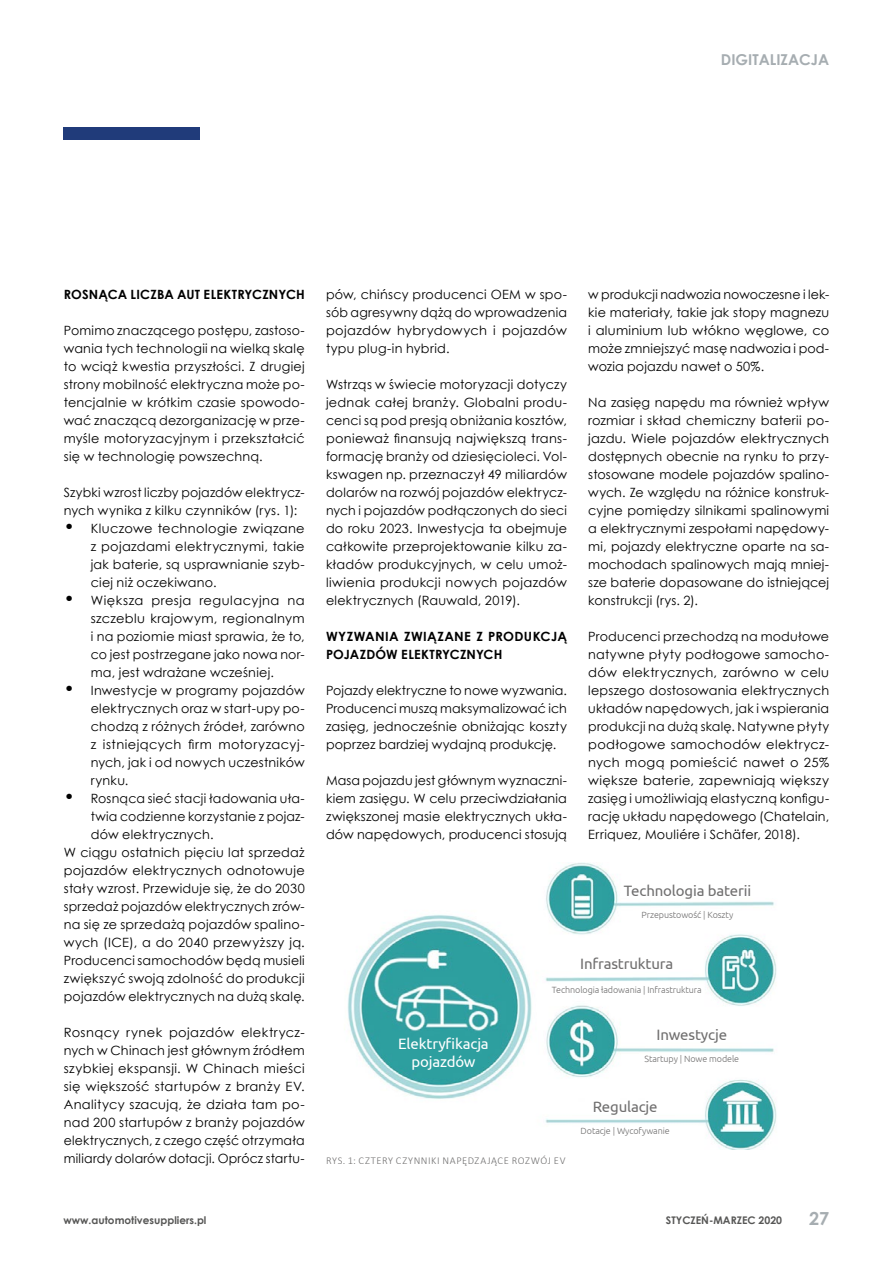
<style>
.page{position:relative;width:893px;height:1263px;background:#fff}
.page>*{position:absolute;margin:0;border:0;box-sizing:border-box;transform-origin:0 0}
.t1{font:700 18px "Century Gothic";color:#a6adb1}
.t2{font:15px "Ubuntu";letter-spacing:-.01em;color:#706f6f}
.t3{font:15px/18px "Ubuntu";letter-spacing:-.01em;color:#fff;text-align:center}
.t4{font:700 15px "Century Gothic";color:#a6adb1}
.t5{font:12.75px/18px "Century Gothic";letter-spacing:.015em;color:#000;text-align:justify}
.t6{font:700 12.75px/18px "Century Gothic";letter-spacing:.015em;color:#000}
.t7{font:12.75px "Century Gothic";letter-spacing:.035em;color:#000}
.t8{font:700 10.5px "Century Gothic";color:#575756}
.t9{font:300 10.5px "Calibri";letter-spacing:.055em;color:#706f6f}
.t10{font:300 9px "Ubuntu";letter-spacing:-.01em;color:#706f6f}
.s1{font-size:18px}
</style>
<div class="page">
<div style="left:64px;top:128px;width:136px;height:12px;background:#203b7a"></div>
<img style="left:347px;top:863px;width:430px;height:286px">
<p class="t4" style="left:721px;top:48px;width:110px">DIGITALIZACJA</p>
<p class="t6" style="left:64px;top:284px;width:242px">ROSNĄCA LICZBA AUT ELEKTRYCZNYCH</p>
<p class="t5" style="left:64px;top:321px;width:242px">Pomimo znaczącego postępu, zastoso&shy;wania tych technologii na wielką skalę to wciąż kwestia przyszłości. Z drugiej strony mobilność elektryczna może po&shy;tencjalnie w krótkim czasie spowodo&shy;wać znaczącą dezorganizację w prze&shy;myśle motoryzacyjnym i przekształcić się w technologię powszechną.</p>
<p class="t5" style="left:64px;top:483px;width:242px">Szybki wzrost liczby pojazdów elektrycz&shy;nych wynika z kilku czynników (rys. 1):</p>
<p class="t5" style="left:91px;top:519px;width:215px;text-indent:-27px"><span class="s1">•</span> Kluczowe technologie związane z pojazdami elektrycznymi, takie jak baterie, są usprawnianie szyb&shy;ciej niż oczekiwano.</p>
<p class="t5" style="left:91px;top:591px;width:215px;text-indent:-27px"><span class="s1">•</span> Większa presja regulacyjna na szczeblu krajowym, regionalnym i na poziomie miast sprawia, że to, co jest postrzegane jako nowa nor&shy;ma, jest wdrażane wcześniej.</p>
<p class="t5" style="left:91px;top:681px;width:215px;text-indent:-27px"><span class="s1">•</span> Inwestycje w programy pojazdów elektrycznych oraz w start-upy po&shy;chodzą z różnych źródeł, zarówno z istniejących firm motoryzacyj&shy;nych, jak i od nowych uczestników rynku.</p>
<p class="t5" style="left:64px;top:789px;width:242px"><span class="s1">•</span> Rosnąca sieć stacji ładowania uła-</p>
<p class="t5" style="left:91px;top:807px;width:215px">twia codzienne korzystanie z pojaz-</p>
<p class="t5" style="left:91px;top:825px;width:124px">dów elektrycznych.</p>
<p class="t5" style="left:64px;top:843px;width:242px">W ciągu ostatnich pięciu lat sprzedaż</p>
<p class="t5" style="left:64px;top:861px;width:242px">pojazdów elektrycznych odnotowuje</p>
<p class="t5" style="left:64px;top:879px;width:242px">stały wzrost. Przewiduje się, że do 2030</p>
<p class="t5" style="left:64px;top:897px;width:242px">sprzedaż pojazdów elektrycznych zrów-</p>
<p class="t5" style="left:64px;top:915px;width:242px">na się ze sprzedażą pojazdów spalino-</p>
<p class="t7" style="left:64px;top:933px;width:242px">wych (ICE), a do 2040 przewyższy ją.</p>
<p class="t5" style="left:64px;top:951px;width:242px">Producenci samochodów będą musieli</p>
<p class="t5" style="left:64px;top:969px;width:242px">zwiększyć swoją zdolność do produkcji</p>
<p class="t5" style="left:64px;top:987px;width:242px">pojazdów elektrycznych na dużą skalę.</p>
<p class="t5" style="left:64px;top:1023px;width:242px">Rosnący rynek pojazdów elektrycz&shy;nych w Chinach jest głównym źródłem szybkiej ekspansji. W Chinach mieści się większość startupów z branży EV.<br>Analitycy szacują, że działa tam po&shy;nad 200 startupów z branży pojazdów elektrycznych, z czego część otrzymała miliardy dolarów dotacji. Oprócz startu-</p>
<p class="t5" style="left:326px;top:285px;width:242px">pów, chińscy producenci OEM w spo&shy;sób agresywny dążą do wprowadzenia pojazdów hybrydowych i pojazdów typu plug-in hybrid.</p>
<p class="t5" style="left:326px;top:375px;width:242px">Wstrząs w świecie motoryzacji dotyczy jednak całej branży. Globalni produ&shy;cenci są pod presją obniżania kosztów, ponieważ finansują największą trans&shy;formację branży od dziesięcioleci. Vol&shy;kswagen np. przeznaczył 49 miliardów dolarów na rozwój pojazdów elektrycz&shy;nych i pojazdów podłączonych do sieci do roku 2023. Inwestycja ta obejmuje całkowite przeprojektowanie kilku za&shy;kładów produkcyjnych, w celu umoż&shy;liwienia produkcji nowych pojazdów elektrycznych (Rauwald, 2019).</p>
<p class="t6" style="left:326px;top:626px;width:242px">WYZWANIA ZWIĄZANE Z PRODUKCJĄ<br>POJAZDÓW ELEKTRYCZNYCH</p>
<p class="t5" style="left:326px;top:681px;width:242px">Pojazdy elektryczne to nowe wyzwania.<br>Producenci muszą maksymalizować ich zasięg, jednocześnie obniżając koszty poprzez bardziej wydajną produkcję.</p>
<p class="t5" style="left:326px;top:771px;width:242px">Masa pojazdu jest głównym wyznaczni&shy;kiem zasięgu. W celu przeciwdziałania zwiększonej masie elektrycznych ukła&shy;dów napędowych, producenci stosują</p>
<p class="t5" style="left:588px;top:285px;width:242px">w produkcji nadwozia nowoczesne i lek&shy;kie materiały, takie jak stopy magnezu i aluminium lub włókno węglowe, co może zmniejszyć masę nadwozia i pod&shy;wozia pojazdu nawet o 50%.</p>
<p class="t5" style="left:588px;top:393px;width:242px">Na zasięg napędu ma również wpływ rozmiar i skład chemiczny baterii po&shy;jazdu. Wiele pojazdów elektrycznych dostępnych obecnie na rynku to przy&shy;stosowane modele pojazdów spalino&shy;wych. Ze względu na różnice konstruk&shy;cyjne pomiędzy silnikami spalinowymi a elektrycznymi zespołami napędowy&shy;mi, pojazdy elektryczne oparte na sa&shy;mochodach spalinowych mają mniej&shy;sze baterie dopasowane do istniejącej konstrukcji (rys. 2).</p>
<p class="t5" style="left:588px;top:627px;width:242px">Producenci przechodzą na modułowe natywne płyty podłogowe samocho&shy;dów elektrycznych, zarówno w celu lepszego dostosowania elektrycznych układów napędowych, jak i wspierania produkcji na dużą skalę. Natywne płyty podłogowe samochodów elektrycz&shy;nych mogą pomieścić nawet o 25% większe baterie, zapewniają większy zasięg i umożliwiają elastyczną konfigu&shy;rację układu napędowego (Chatelain, Erriquez, Mouliére i Schäfer, 2018).</p>
<p class="t2" style="left:624px;top:881px;width:129px">Technologia baterii</p>
<p class="t10" style="left:642px;top:910px;width:93px">Przepustowość | Koszty</p>
<p class="t2" style="left:580px;top:955px;width:95px">Infrastruktura</p>
<p class="t3" style="left:398px;top:1034px;width:92px">Elektryfikacja pojazdów</p>
<p class="t10" style="left:552px;top:984px;width:151px">Technologia ładowania | Infrastruktura</p>
<p class="t2" style="left:657px;top:1025px;width:72px">Inwestycje</p>
<p class="t10" style="left:644px;top:1054px;width:96px">Startupy | Nowe modele</p>
<p class="t2" style="left:593px;top:1097px;width:66px">Regulacje</p>
<p class="t10" style="left:581px;top:1126px;width:91px">Dotacje | Wycofywanie</p>
<p class="t9" style="left:326px;top:1154px;width:241px">RYS. 1: CZTERY CZYNNIKI NAPĘDZAJĄCE ROZWÓJ EV</p>
<p class="t8" style="left:63px;top:1212px;width:145px">www.automotivesuppliers.pl</p>
<p class="t8" style="left:666px;top:1212px;width:118px">STYCZEŃ-MARZEC 2020</p>
<h1 class="t1" style="left:809px;top:1205px;width:22px">27</h1>
</div>
